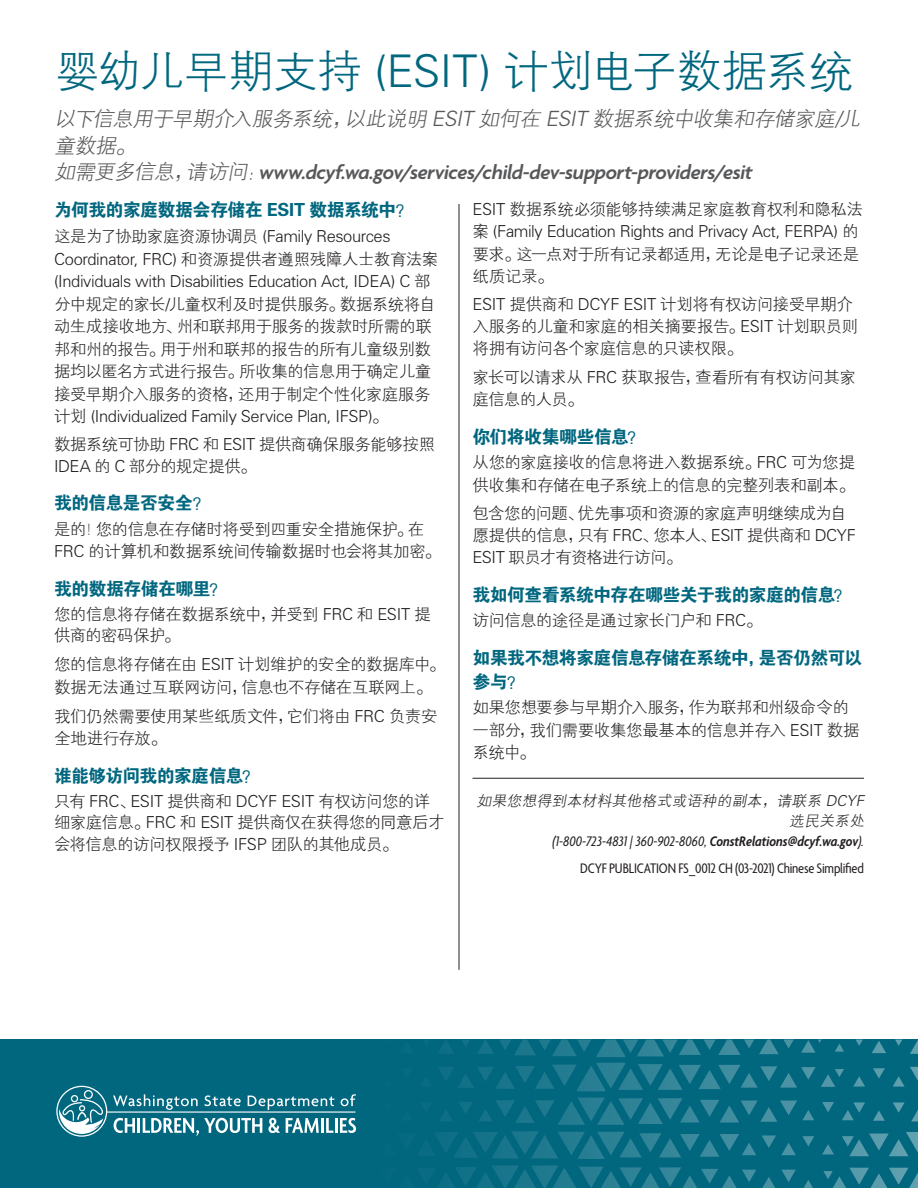
<style>
.page{position:relative;width:918px;height:1188px;background:#fff}
.page>*{position:absolute;margin:0;border:0;box-sizing:border-box;transform-origin:0 0}
.t1{font:45px "FZXH1 JW GB1 0";letter-spacing:-.015em;color:#00677f}
.t2{font:italic 600 21px "Agenda";letter-spacing:-.02em;color:#57585a}
.t3{font:italic 21px/26.2px "FZXH1 JW GB1 0";color:#57585a}
.t4{font:18px/24px "FZDHTJW GB1 0";letter-spacing:-.04em;color:#00677f}
.t5{font:16.5px/22.5px "FZXH1 JW GB1 0";letter-spacing:-.03em;color:#231f20}
.t6{font:condensed 15px/27px "Agenda";letter-spacing:-.015em;color:#231f20;text-align:right}
.t7{font:italic 15px/20.2px "FZXH1 JW GB1 0";color:#231f20;text-align:right}
.s1{font-family:"FZXH1 JW GB1 0";font-weight:400}
.s2{font-style:italic}
.s3{font-weight:600;font-style:italic}
</style>
<div class="page">
<hr style="left:459px;top:204px;width:1px;height:766px;background:#231f20">
<div style="left:0;top:1040px;width:918px;height:148px;background:#00677f"></div>
<svg style="left:822px;top:1144px;width:12px;height:10px"></svg>
<svg style="left:822px;top:1102px;width:12px;height:10px"></svg>
<svg style="left:802px;top:1136px;width:12px;height:11px"></svg>
<svg style="left:804px;top:1180px;width:9px;height:8px"></svg>
<svg style="left:762px;top:1170px;width:34px;height:18px"></svg>
<svg style="left:762px;top:1135px;width:34px;height:20px"></svg>
<svg style="left:462px;top:1040px;width:8px;height:7px"></svg>
<svg style="left:439px;top:1040px;width:15px;height:14px"></svg>
<svg style="left:440px;top:1098px;width:374px;height:27px"></svg>
<svg style="left:477px;top:1040px;width:317px;height:17px"></svg>
<svg style="left:430px;top:1165px;width:326px;height:23px"></svg>
<svg style="left:430px;top:1131px;width:326px;height:28px"></svg>
<svg style="left:823px;top:1168px;width:95px;height:20px"></svg>
<svg style="left:842px;top:1132px;width:76px;height:24px"></svg>
<svg style="left:842px;top:1102px;width:23px;height:18px"></svg>
<svg style="left:873px;top:1110px;width:12px;height:11px"></svg>
<svg style="left:873px;top:1068px;width:12px;height:11px"></svg>
<svg style="left:893px;top:1102px;width:12px;height:11px"></svg>
<svg style="left:853px;top:1076px;width:12px;height:11px"></svg>
<svg style="left:893px;top:1067px;width:25px;height:20px"></svg>
<svg style="left:910px;top:1040px;width:8px;height:14px"></svg>
<svg style="left:911px;top:1110px;width:7px;height:11px"></svg>
<svg style="left:835px;top:1044px;width:9px;height:8px"></svg>
<svg style="left:801px;top:1040px;width:20px;height:13px"></svg>
<svg style="left:430px;top:1063px;width:414px;height:28px"></svg>
<svg style="left:856px;top:1040px;width:7px;height:6px"></svg>
<svg style="left:872px;top:1041px;width:14px;height:12px"></svg>
<svg style="left:895px;top:1040px;width:7px;height:6px"></svg>
<hr style="left:472px;top:778px;width:392px;height:1px;background:#231f20">
<svg style="left:114px;top:1118px;width:148px;height:18px"></svg>
<svg style="left:268px;top:1118px;width:12px;height:15px"></svg>
<svg style="left:286px;top:1118px;width:33px;height:15px"></svg>
<hr style="left:321px;top:1118px;width:3px;height:15px;background:#fff">
<svg style="left:326px;top:1118px;width:30px;height:15px"></svg>
<hr style="left:107px;top:1111px;width:248px;height:2px;background:#fff">
<svg style="left:113px;top:1094px;width:85px;height:16px"></svg>
<svg style="left:205px;top:1095px;width:36px;height:11px"></svg>
<svg style="left:248px;top:1096px;width:87px;height:14px"></svg>
<svg style="left:341px;top:1094px;width:15px;height:12px"></svg>
<div style="left:56px;top:1086px;width:51px;height:51px;border:1px solid #fff;border-radius:50%"></div>
<div style="left:84px;top:1090px;width:9px;height:9px;border:1px solid #fff;border-radius:50%"></div>
<div style="left:71px;top:1095px;width:7px;height:7px;border:1px solid #fff;border-radius:50%"></div>
<svg style="left:59px;top:1098px;width:47px;height:36px"></svg>
<h1 class="t1" style="left:54px;top:47px;width:801px">婴幼儿早期支持 (ESIT) 计划电子数据系统</h1>
<p class="t3" style="left:54px;top:106px;width:812px">以下信息用于早期介入服务系统，以此说明 ESIT 如何在 ESIT 数据系统中收集和存储家庭/儿童数据。</p>
<p class="t2" style="left:54px;top:161px;width:700px"><span class="s1">如需更多信息，请访问：</span>www.dcyf.wa.gov/services/child-dev-support-providers/esit</p>
<p class="t4" style="left:54px;top:198px;width:361px">为何我的家庭数据会存储在 ESIT 数据系统中？</p>
<p class="t5" style="left:54px;top:225px;width:386px">这是为了协助家庭资源协调员 (Family Resources Coordinator, FRC) 和资源提供者遵照残障人士教育法案(Individuals with Disabilities Education Act, IDEA) C 部分中规定的家长/儿童权利及时提供服务。数据系统将自动生成接收地方、州和联邦用于服务的拨款时所需的联邦和州的报告。用于州和联邦的报告的所有儿童级别数据均以匿名方式进行报告。所收集的信息用于确定儿童接受早期介入服务的资格，还用于制定个性化家庭服务计划 (Individualized Family Service Plan, IFSP)。</p>
<p class="t5" style="left:54px;top:434px;width:383px;line-height:21.8px">数据系统可协助 FRC 和 ESIT 提供商确保服务能够按照<br>IDEA 的 C 部分的规定提供。</p>
<p class="t4" style="left:54px;top:491px;width:158px">我的信息是否安全？</p>
<p class="t5" style="left:54px;top:518px;width:389px">是的！您的信息在存储时将受到四重安全措施保护。在<br>FRC 的计算机和数据系统间传输数据时也会将其加密。</p>
<p class="t4" style="left:54px;top:577px;width:175px">我的数据存储在哪里？</p>
<p class="t5" style="left:54px;top:604px;width:378px;line-height:21.8px">您的信息将存储在数据系统中，并受到 FRC 和 ESIT 提供商的密码保护。</p>
<p class="t5" style="left:54px;top:654px;width:393px">您的信息将存储在由 ESIT 计划维护的安全的数据库中。数据无法通过互联网访问，信息也不存储在互联网上。</p>
<p class="t5" style="left:54px;top:705px;width:385px">我们仍然需要使用某些纸质文件，它们将由 FRC 负责安全地进行存放。</p>
<p class="t4" style="left:54px;top:764px;width:207px">谁能够访问我的家庭信息？</p>
<p class="t5" style="left:54px;top:790px;width:392px;line-height:21.8px">只有 FRC、ESIT 提供商和 DCYF ESIT 有权访问您的详细家庭信息。FRC 和 ESIT 提供商仅在获得您的同意后才会将信息的访问权限授予 IFSP 团队的其他成员。</p>
<p class="t5" style="left:472px;top:198px;width:392px">ESIT 数据系统必须能够持续满足家庭教育权利和隐私法案 (Family Education Rights and Privacy Act, FERPA) 的要求。这一点对于所有记录都适用，无论是电子记录还是纸质记录。</p>
<p class="t5" style="left:472px;top:294px;width:387px;line-height:21.8px">ESIT 提供商和 DCYF ESIT 计划将有权访问接受早期介入服务的儿童和家庭的相关摘要报告。ESIT 计划职员则将拥有访问各个家庭信息的只读权限。</p>
<p class="t5" style="left:472px;top:366px;width:385px">家长可以请求从 FRC 获取报告，查看所有有权访问其家庭信息的人员。</p>
<p class="t4" style="left:472px;top:425px;width:174px">你们将收集哪些信息？</p>
<p class="t5" style="left:472px;top:452px;width:384px">从您的家庭接收的信息将进入数据系统。FRC 可为您提供收集和存储在电子系统上的信息的完整列表和副本。</p>
<p class="t5" style="left:472px;top:503px;width:385px">包含您的问题、优先事项和资源的家庭声明继续成为自愿提供的信息，只有 FRC、您本人、ESIT 提供商和 DCYF<br>ESIT 职员才有资格进行访问。</p>
<p class="t4" style="left:472px;top:583px;width:381px">我如何查看系统中存在哪些关于我的家庭的信息？</p>
<p class="t5" style="left:472px;top:610px;width:291px">访问信息的途径是通过家长门户和 FRC。</p>
<p class="t4" style="left:472px;top:646px;width:391px">如果我不想将家庭信息存储在系统中，是否仍然可以参与？</p>
<p class="t5" style="left:472px;top:697px;width:389px">如果您想要参与早期介入服务，作为联邦和州级命令的一部分，我们需要收集您最基本的信息并存入 ESIT 数据系统中。</p>
<p class="t7" style="left:477px;top:791px;width:392px">如果您想得到本材料其他格式或语种的副本，请联系 DCYF选民关系处</p>
<p class="t6" style="left:552px;top:829px;width:313px"><span class="s2">(1-800-723-4831 | 360-902-8060,</span> <span class="s3">ConstRelations@dcyf.wa.gov</span><span class="s2">).<br></span>DCYF PUBLICATION FS_0012 CH (03-2021) Chinese Simplified</p>
</div>
